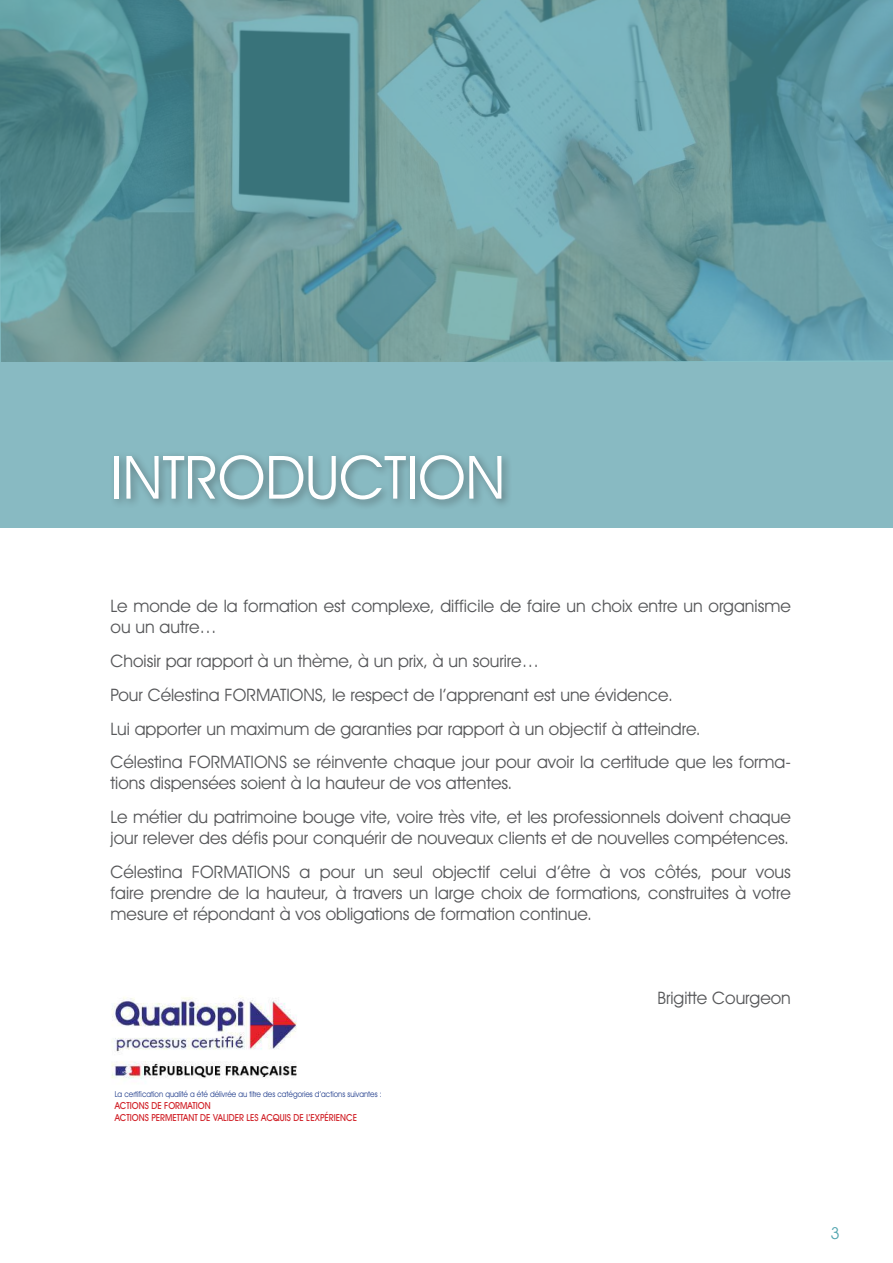
<style>
.page{position:relative;width:893px;height:1263px;background:#fff}
.page>*{position:absolute;margin:0;border:0;box-sizing:border-box;transform-origin:0 0}
.t1{font:60px "Avant Garde IT Cby BT";color:#fff}
.t2{font:17.25px/33.8px "Avant Garde IT Cby BT";color:#57585a}
.t3{font:16.5px "Avant Garde IT Cby BT";color:#52a5af}
.t4{font:500 9.75px/12px "Avant Garde IT Cby BT";color:#d12229;scale:.9 1}
.t5{font:8.25px "Avant Garde IT Cby BT";color:#24408e;scale:.9 1}
</style>
<div class="page">
<svg style="left:1px;top:0;width:892px;height:362px;background:#65999e"></svg>
<div style="left:0;top:362px;width:893px;height:166px;background:#88bac2"></div>
<div style="left:109px;top:450px;width:404px;height:61px;background:#221f1f;opacity:.4"></div>
<img style="left:111px;top:997px;width:186px;height:82px">
<h1 class="t1" style="left:111px;top:452px;width:396px">INTRODUCTION</h1>
<p class="t2" style="left:111px;top:597px;width:682px;line-height:21px">Le monde de la formation est complexe, difficile de faire un choix entre un organisme ou un autre…</p>
<p class="t2" style="left:111px;top:645px;width:682px">Choisir par rapport à un thème, à un prix, à un sourire…<br>Pour Célestina FORMATIONS, le respect de l’apprenant est une évidence.<br>Lui apporter un maximum de garanties par rapport à un objectif à atteindre.<br>Célestina FORMATIONS se réinvente chaque jour pour avoir la certitude que les forma-</p>
<p class="t2" style="left:111px;top:768px;width:682px">tions dispensées soient à la hauteur de vos attentes.<br>Le métier du patrimoine bouge vite, voire très vite, et les professionnels doivent chaque</p>
<p class="t2" style="left:111px;top:822px;width:682px">jour relever des défis pour conquérir de nouveaux clients et de nouvelles compétences.<br>Célestina FORMATIONS a pour un seul objectif celui d’être à vos côtés, pour vous</p>
<p class="t2" style="left:111px;top:884px;width:682px;line-height:21px">faire prendre de la hauteur, à travers un large choix de formations, construites à votre mesure et répondant à vos obligations de formation continue.</p>
<p class="t5" style="left:115px;top:1090px;width:298px">La certification qualité a été délivrée au titre des catégories d’actions suivantes :</p>
<p class="t4" style="left:115px;top:1099px;width:271px">ACTIONS DE FORMATION<br>ACTIONS PERMETTANT DE VALIDER LES ACQUIS DE L’EXPÉRIENCE</p>
<p class="t2" style="left:657px;top:982px;width:135px">Brigitte Courgeon</p>
<p class="t3" style="left:830px;top:1226px;width:11px">3</p>
</div>
